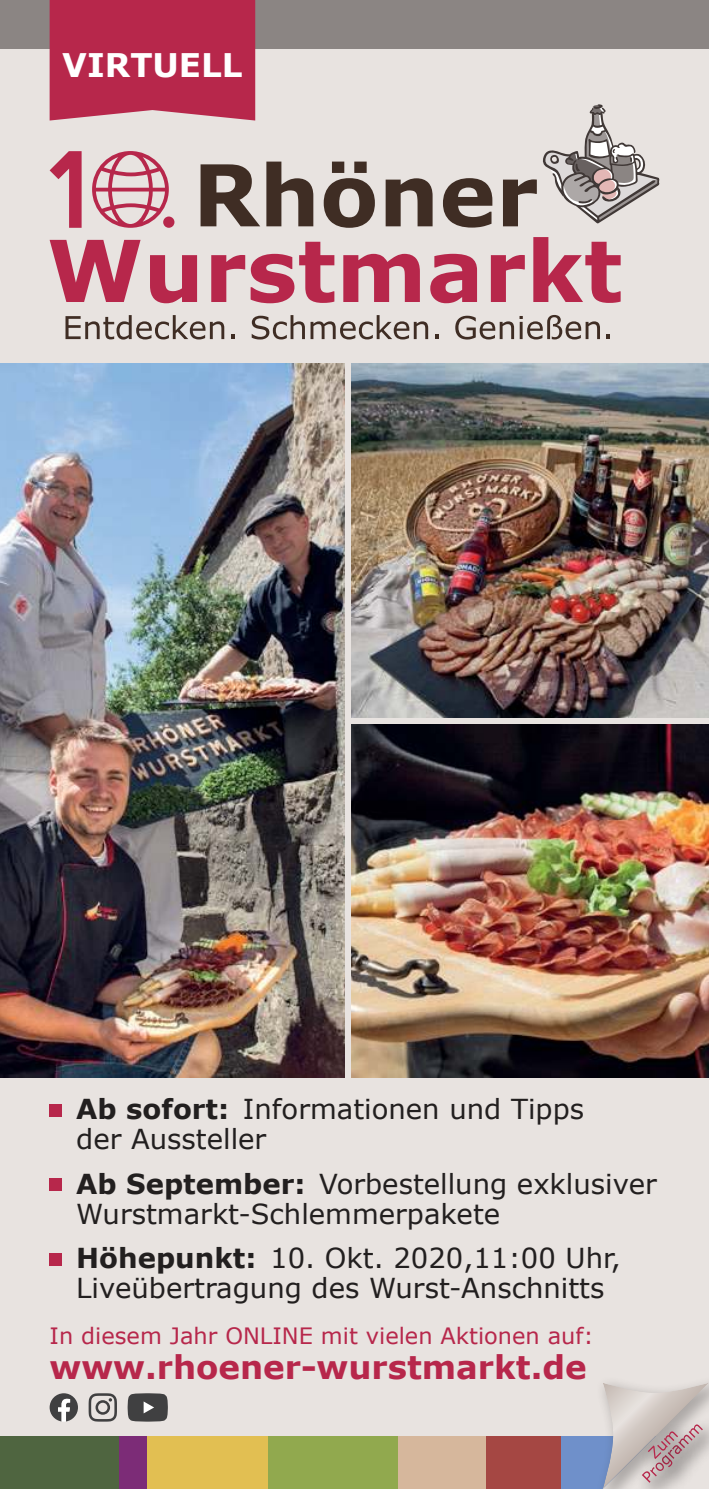
<style>
.page{position:relative;width:709px;height:1489px;background:#fff}
.page>*{position:absolute;margin:0;border:0;box-sizing:border-box;transform-origin:0 0}
.t1{font:700 32.5px "Verdana";color:#b7274b}
.t2{font:700 32.5px "Verdana";color:#fff}
.t3{font:27.5px/30px "Verdana";color:#221f1f}
.t4{font:22.5px "Verdana";color:#b7274b}
.s1{font-weight:700}
</style>
<div class="page">
<div style="left:0;top:0;width:709px;height:50px;background:#8b8583"></div>
<div style="left:0;top:50px;width:709px;height:1438px;background:#e8e3e0"></div>
<div style="left:560px;top:1435px;width:149px;height:53px;background:#6f90ca"></div>
<div style="left:146px;top:1435px;width:122px;height:53px;background:#e2bf52"></div>
<div style="left:0;top:1435px;width:119px;height:53px;background:#4f6540"></div>
<div style="left:268px;top:1435px;width:130px;height:53px;background:#91a94e"></div>
<div style="left:485px;top:1435px;width:75px;height:53px;background:#a54743"></div>
<div style="left:119px;top:1435px;width:27px;height:53px;background:#7c2c77"></div>
<div style="left:398px;top:1435px;width:87px;height:53px;background:#d6b79c"></div>
<img style="left:0;top:363px;width:345px;height:714px">
<img style="left:352px;top:363px;width:357px;height:354px">
<img style="left:352px;top:724px;width:357px;height:353px">
<svg style="left:50px;top:1393px;width:28px;height:28px"></svg>
<svg style="left:89px;top:1393px;width:28px;height:28px"></svg>
<svg style="left:128px;top:1393px;width:40px;height:28px"></svg>
<div style="left:594px;top:1374px;width:115px;height:114px;background:#221f1f;opacity:.3"></div>
<div style="left:50px;top:0;width:205px;height:120px;background:#b7274b"></div>
<svg style="left:543px;top:105px;width:116px;height:118px"></svg>
<svg style="left:200px;top:164px;width:60px;height:62px"></svg>
<svg style="left:266px;top:161px;width:47px;height:65px"></svg>
<svg style="left:324px;top:161px;width:51px;height:67px"></svg>
<svg style="left:385px;top:178px;width:47px;height:48px"></svg>
<svg style="left:443px;top:178px;width:49px;height:49px"></svg>
<svg style="left:503px;top:179px;width:34px;height:47px"></svg>
<svg style="left:50px;top:240px;width:90px;height:62px"></svg>
<svg style="left:150px;top:255px;width:47px;height:48px"></svg>
<svg style="left:211px;top:242px;width:123px;height:61px"></svg>
<svg style="left:343px;top:254px;width:77px;height:48px"></svg>
<svg style="left:430px;top:254px;width:47px;height:49px"></svg>
<svg style="left:491px;top:255px;width:34px;height:47px"></svg>
<svg style="left:533px;top:237px;width:87px;height:66px"></svg>
<svg style="left:50px;top:151px;width:32px;height:77px"></svg>
<div style="left:163px;top:216px;width:11px;height:12px;background:#b7274b;border-radius:50%"></div>
<svg style="left:92px;top:151px;width:77px;height:77px"></svg>
<svg style="left:65px;top:315px;width:159px;height:24px"></svg>
<svg style="left:231px;top:335px;width:4px;height:4px"></svg>
<svg style="left:252px;top:315px;width:176px;height:24px"></svg>
<svg style="left:435px;top:335px;width:3px;height:4px"></svg>
<svg style="left:455px;top:315px;width:145px;height:24px"></svg>
<svg style="left:606px;top:335px;width:4px;height:4px"></svg>
<div style="left:50px;top:1104px;width:12px;height:12px;background:#b7274b"></div>
<div style="left:50px;top:1178px;width:12px;height:12px;background:#b7274b"></div>
<div style="left:50px;top:1253px;width:12px;height:12px;background:#b7274b"></div>
<svg style="left:602px;top:1382px;width:107px;height:106px"></svg>
<p class="t2" style="left:62px;top:52px;width:182px">VIRTUELL</p>
<p class="t3" style="left:76px;top:1096px;width:509px"><span class="s1">Ab sofort:</span> Informationen und Tipps der Aussteller</p>
<p class="t3" style="left:76px;top:1170px;width:582px"><span class="s1">Ab September:</span> Vorbestellung exklusiver<br>Wurstmarkt-Schlemmerpakete</p>
<p class="t3" style="left:76px;top:1245px;width:546px"><span class="s1">Höhepunkt:</span> 10. Okt. 2020,11:00 Uhr,<br>Liveübertragung des Wurst-Anschnitts</p>
<p class="t4" style="left:50px;top:1326px;width:545px">In diesem Jahr ONLINE mit vielen Aktionen auf:</p>
<p class="t1" style="left:50px;top:1353px;width:538px">www.rhoener-wurstmarkt.de</p>
</div>
